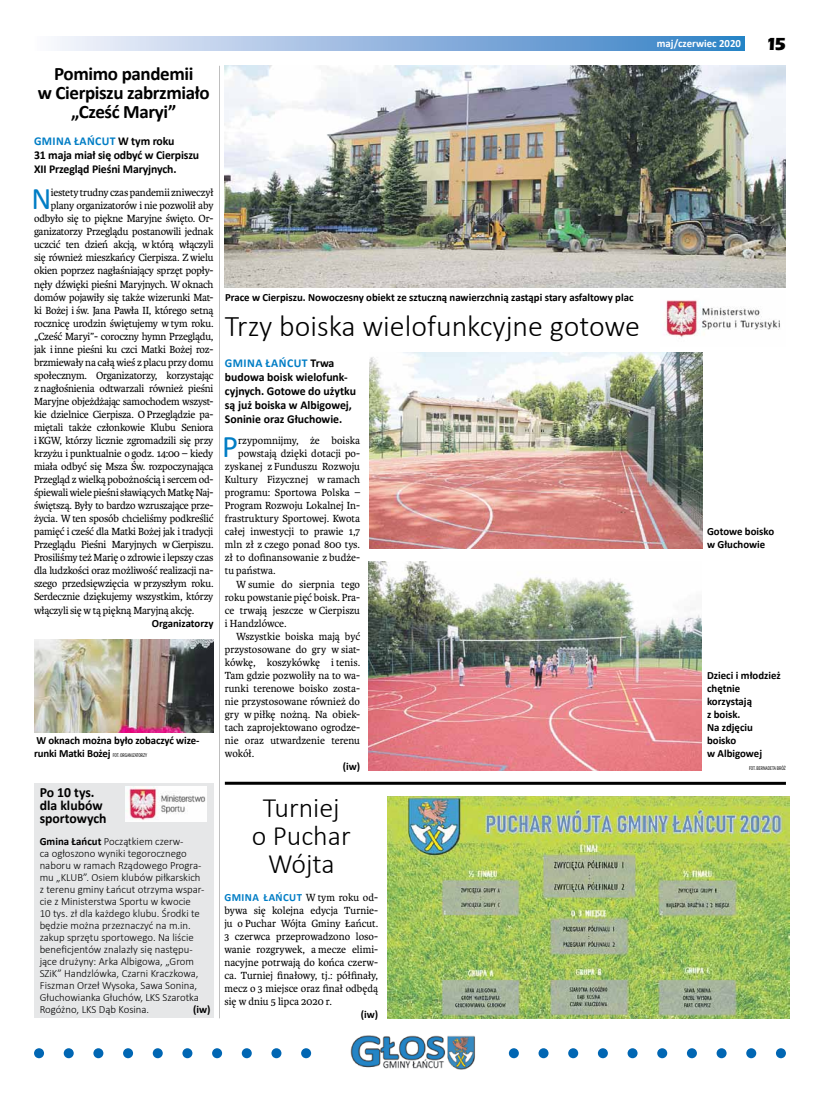
<style>
.page{position:relative;width:820px;height:1106px;background:#fff}
.page>*{position:absolute;margin:0;border:0;box-sizing:border-box;transform-origin:0 0}
.t1{font:31.5px "Calibri";color:#007dc5}
.t2{font:300 30px "Calibri";color:#000}
.t3{font:300 28px/28px "Calibri";color:#000;text-align:center}
.t4{font:700 19px/19px "Calibri";letter-spacing:-.02em;color:#000;text-align:center}
.t5{font:700 18px "Eras ITC";color:#000}
.t6{font:700 14px/13px "Calibri";color:#000}
.t7{font:700 12px/14px "Calibri";color:#000}
.t8{font:11px/13px "Karmina";letter-spacing:-.02em;color:#000;text-align:justify}
.t9{font:11px "Karmina";color:#000}
.t10{font:300 11px/12px "Calibri";color:#000}
.t11{font:700 11px/13px "Calibri";color:#000}
.t12{font:700 11px "Calibri";letter-spacing:.04em;color:#007dc5}
.t13{font:700 11px "Calibri";color:#fff}
.t14{font:5px "Benton Sans Comp CE";letter-spacing:-.01em;color:#000}
.s1{color:#007dc5}
.s2{font-family:"Calibri";font-weight:700;font-size:11px}
.s3{font-weight:700}
.s4{font-family:"Karmina";font-weight:400;color:#000}
</style>
<div class="page">
<svg style="left:57px;top:37px;width:686px;height:13px;background:#91b6df"></svg>
<svg style="left:34px;top:1048px;width:751px;height:10px"></svg>
<div style="left:324px;top:1029px;width:171px;height:40px;background:#fff"></div>
<img style="left:350px;top:1035px;width:125px;height:34px">
<img style="left:34px;top:639px;width:180px;height:93px">
<div style="left:34px;top:783px;width:179px;height:235px;background:#e6e7e8"></div>
<hr style="left:219px;top:66px;width:1px;height:952px;background:#000">
<img style="left:387px;top:797px;width:401px;height:221px">
<hr style="left:225px;top:781px;width:560px;height:3px;background:#000">
<img style="left:225px;top:66px;width:560px;height:221px">
<img style="left:369px;top:353px;width:333px;height:195px">
<img style="left:368px;top:561px;width:333px;height:209px">
<img style="left:664px;top:300px;width:116px;height:37px">
<img style="left:126px;top:786px;width:81px;height:35px">
<h3 class="t4" style="left:38px;top:64px;width:173px">Pomimo pandemii<br>w Cierpiszu zabrzmiało „Cześć Maryi”</h3>
<p class="t7" style="left:34px;top:134px;width:166px"><span class="s1">GMINA ŁAŃCUT</span> W tym roku<br>31 maja miał się odbyć w Cierpiszu<br>XII Przegląd Pieśni Maryjnych.</p>
<h1 class="t1" style="left:31px;top:177px;width:21px">N</h1>
<p class="t8" style="left:51px;top:186px;width:164px">iestety trudny czas pandemii zniweczył</p>
<p class="t8" style="left:51px;top:199px;width:164px">plany organizatorów i nie pozwolił aby</p>
<p class="t8" style="left:34px;top:212px;width:181px">odbyło się to piękne Maryjne święto. Or-</p>
<p class="t8" style="left:34px;top:225px;width:181px">ganizatorzy Przeglądu postanowili jednak</p>
<p class="t8" style="left:34px;top:238px;width:181px">uczcić ten dzień akcją, w którą włączyli</p>
<p class="t8" style="left:34px;top:251px;width:181px">się również mieszkańcy Cierpisza. Z wielu</p>
<p class="t8" style="left:34px;top:264px;width:181px">okien poprzez nagłaśniający sprzęt popły-</p>
<p class="t8" style="left:34px;top:277px;width:181px">nęły dźwięki pieśni Maryjnych. W oknach</p>
<p class="t8" style="left:34px;top:291px;width:181px">domów pojawiły się także wizerunki Mat-</p>
<p class="t8" style="left:34px;top:304px;width:181px">ki Bożej i św. Jana Pawła II, którego setną</p>
<p class="t8" style="left:34px;top:317px;width:181px">rocznicę urodzin świętujemy w tym roku.</p>
<p class="t8" style="left:34px;top:330px;width:181px">„Cześć Maryi”- coroczny hymn Przeglądu,</p>
<p class="t8" style="left:34px;top:343px;width:181px">jak i inne pieśni ku czci Matki Bożej roz-</p>
<p class="t8" style="left:34px;top:356px;width:181px">brzmiewały na całą wieś z placu przy domu</p>
<p class="t8" style="left:34px;top:369px;width:181px">społecznym. Organizatorzy, korzystając</p>
<p class="t8" style="left:34px;top:382px;width:181px">z nagłośnienia odtwarzali również pieśni</p>
<p class="t8" style="left:34px;top:395px;width:181px">Maryjne objeżdżając samochodem wszyst-</p>
<p class="t8" style="left:34px;top:408px;width:181px">kie dzielnice Cierpisza. O Przeglądzie pa-</p>
<p class="t8" style="left:34px;top:421px;width:181px">miętali także członkowie Klubu Seniora</p>
<p class="t8" style="left:34px;top:434px;width:181px">i KGW, którzy licznie zgromadzili się przy</p>
<p class="t8" style="left:34px;top:447px;width:181px">krzyżu i punktualnie o godz. 14:00 – kiedy</p>
<p class="t8" style="left:34px;top:460px;width:181px">miała odbyć się Msza Św. rozpoczynająca</p>
<p class="t8" style="left:34px;top:473px;width:181px">Przegląd z wielką pobożnością i sercem od-</p>
<p class="t8" style="left:34px;top:486px;width:181px">śpiewali wiele pieśni sławiących Matkę Naj-</p>
<p class="t8" style="left:34px;top:499px;width:181px">świętszą. Były to bardzo wzruszające prze-</p>
<p class="t8" style="left:34px;top:512px;width:181px">życia. W ten sposób chcieliśmy podkreślić</p>
<p class="t8" style="left:34px;top:525px;width:181px">pamięć i cześć dla Matki Bożej jak i tradycji</p>
<p class="t8" style="left:34px;top:538px;width:181px">Przeglądu Pieśni Maryjnych w Cierpiszu.</p>
<p class="t8" style="left:34px;top:551px;width:181px">Prosiliśmy też Marię o zdrowie i lepszy czas</p>
<p class="t8" style="left:34px;top:564px;width:181px">dla ludzkości oraz możliwość realizacji na-</p>
<p class="t8" style="left:34px;top:577px;width:181px">szego przedsięwzięcia w przyszłym roku.</p>
<p class="t8" style="left:34px;top:590px;width:181px">Serdecznie dziękujemy wszystkim, którzy</p>
<p class="t8" style="left:34px;top:603px;width:162px">włączyli się w tą piękną Maryjną akcję.</p>
<p class="t11" style="left:152px;top:616px;width:63px">Organizatorzy</p>
<p class="t11" style="left:36px;top:733px;width:164px">W oknach można było zobaczyć wize-</p>
<p class="t14" style="left:34px;top:752px;width:115px"><span class="s2">runki Matki Bożej</span> FOT. ORGANIZATORZY</p>
<p class="t6" style="left:40px;top:786px;width:68px">Po 10 tys. dla klubów sportowych</p>
<p class="t10" style="left:40px;top:835px;width:166px"><span class="s3">Gmina Łańcut</span> Początkiem czerw-<br>ca ogłoszono wyniki tegorocznego naboru w ramach Rządowego Progra&shy;mu „KLUB”. Osiem klubów piłkarskich z terenu gminy Łańcut otrzyma wspar&shy;cie z Ministerstwa Sportu w kwocie 10 tys. zł dla każdego klubu. Środki te będzie można przeznaczyć na m.in. zakup sprzętu sportowego. Na liście beneficjentów znalazły się następu&shy;jące drużyny: Arka Albigowa, „Grom SZiK” Handzlówka, Czarni Kraczkowa, Fiszman Orzeł Wysoka, Sawa Sonina, Głuchowianka Głuchów, LKS Szarotka Rogóżno, LKS Dąb Kosina.</p>
<p class="t11" style="left:193px;top:1003px;width:19px">(iw)</p>
<p class="t11" style="left:225px;top:290px;width:410px">Prace w Cierpiszu. Nowoczesny obiekt ze sztuczną nawierzchnią zastąpi stary asfaltowy plac</p>
<h2 class="t2" style="left:225px;top:307px;width:416px">Trzy boiska wielofunkcyjne gotowe</h2>
<p class="t7" style="left:225px;top:355px;width:133px"><span class="s1">GMINA ŁAŃCUT</span> Trwa budowa boisk wielofunk&shy;cyjnych. Gotowe do użytku są już boiska w Albigowej,<br>Soninie oraz Głuchowie.</p>
<h1 class="t1" style="left:222px;top:425px;width:17px">P</h1>
<p class="t9" style="left:238px;top:434px;width:123px">rzypomnijmy, że boiska</p>
<p class="t9" style="left:238px;top:447px;width:123px">powstają dzięki dotacji po-</p>
<p class="t9" style="left:225px;top:460px;width:137px">zyskanej z Funduszu Rozwoju</p>
<p class="t9" style="left:225px;top:473px;width:137px">Kultury Fizycznej w ramach</p>
<p class="t9" style="left:225px;top:486px;width:137px">programu: Sportowa Polska –</p>
<p class="t9" style="left:225px;top:499px;width:137px">Program Rozwoju Lokalnej In-</p>
<p class="t9" style="left:225px;top:512px;width:137px">frastruktury Sportowej. Kwota</p>
<p class="t9" style="left:225px;top:525px;width:137px">całej inwestycji to prawie 1,7</p>
<p class="t9" style="left:225px;top:538px;width:137px">mln zł z czego ponad 800 tys.</p>
<p class="t9" style="left:225px;top:552px;width:137px">zł to dofinansowanie z budże-</p>
<p class="t9" style="left:225px;top:565px;width:52px">tu państwa.</p>
<p class="t9" style="left:236px;top:578px;width:125px">W sumie do sierpnia tego</p>
<p class="t9" style="left:225px;top:591px;width:137px">roku powstanie pięć boisk. Pra-</p>
<p class="t8" style="left:225px;top:603px;width:137px">ce trwają jeszcze w Cierpiszu</p>
<p class="t9" style="left:225px;top:617px;width:63px">i Handzlówce.</p>
<p class="t8" style="left:236px;top:629px;width:125px">Wszystkie boiska mają być</p>
<p class="t9" style="left:225px;top:643px;width:137px">przystosowane do gry w siat-</p>
<p class="t8" style="left:225px;top:656px;width:137px">kówkę, koszykówkę i tenis.</p>
<p class="t9" style="left:225px;top:669px;width:137px">Tam gdzie pozwoliły na to wa-</p>
<p class="t9" style="left:225px;top:682px;width:137px">runki terenowe boisko zosta-</p>
<p class="t9" style="left:225px;top:695px;width:137px">nie przystosowane również do</p>
<p class="t9" style="left:225px;top:708px;width:137px">gry w piłkę nożną. Na obiek-</p>
<p class="t9" style="left:225px;top:721px;width:137px">tach zaprojektowano ogrodze-</p>
<p class="t9" style="left:225px;top:734px;width:137px">nie oraz utwardzenie terenu</p>
<p class="t8" style="left:225px;top:747px;width:31px">wokół.</p>
<p class="t11" style="left:342px;top:759px;width:19px">(iw)</p>
<h3 class="t3" style="left:252px;top:794px;width:100px">Turniej<br>o Puchar<br>Wójta</h3>
<p class="t12" style="left:224px;top:889px;width:155px">GMINA ŁAŃCUT <span class="s4">W tym roku od-</span></p>
<p class="t8" style="left:224px;top:903px;width:155px">bywa się kolejna edycja Turnie&shy;ju o Puchar Wójta Gminy Łańcut.<br>3 czerwca przeprowadzono loso&shy;wanie rozgrywek, a mecze elimi&shy;nacyjne potrwają do końca czerw&shy;ca. Turniej finałowy, tj.: półfinały, mecz o 3 miejsce oraz finał odbędą się w dniu 5 lipca 2020 r.</p>
<p class="t11" style="left:360px;top:1007px;width:19px">(iw)</p>
<p class="t13" style="left:656px;top:35px;width:86px">maj/czerwiec 2020</p>
<h3 class="t5" style="left:765px;top:34px;width:22px">15</h3>
<p class="t11" style="left:706px;top:525px;width:69px">Gotowe boisko w Głuchowie</p>
<p class="t11" style="left:706px;top:668px;width:75px">Dzieci i młodzież chętnie korzystają<br>z boisk.<br>Na zdjęciu boisko<br>w Albigowej</p>
<p class="t14" style="left:748px;top:765px;width:38px">FOT. BERNADETA BRÓŻ</p>
</div>
